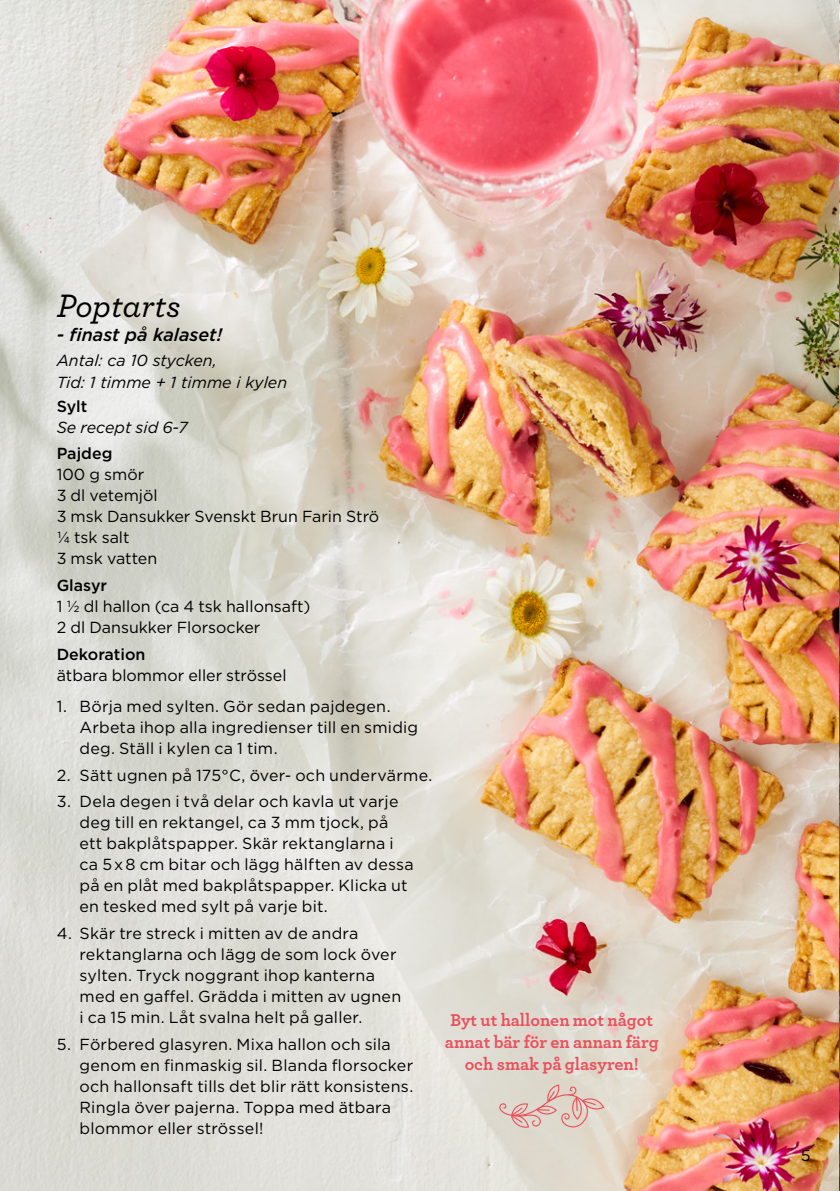
<style>
.page{position:relative;width:840px;height:1191px;background:#fff}
.page>*{position:absolute;margin:0;border:0;box-sizing:border-box;transform-origin:0 0}
.t1{font:italic 500 34px "Archer";color:#000}
.t2{font:700 18px/22px "Archer";color:#ea515d;text-align:center}
.t3{font:italic 500 18px "Gotham";color:#000}
.t4{font:16px/21px "Gotham";letter-spacing:.015em;color:#000}
.t5{font:italic 16px/22px "Gotham";color:#000}
.t6{font:500 16px "Gotham";color:#000}
</style>
<div class="page">
<img style="left:0;top:0;width:839px;height:1191px">
<img style="left:839px;top:0;width:1px;height:1191px">
<svg style="left:498px;top:1084px;width:106px;height:43px;background:#dfc6bd"></svg>
<h1 class="t1" style="left:57px;top:281px;width:125px">Poptarts</h1>
<p class="t3" style="left:57px;top:323px;width:167px">- finast på kalaset!</p>
<p class="t5" style="left:57px;top:349px;width:232px">Antal: ca 10 stycken,<br>Tid: 1 timme + 1 timme i kylen</p>
<p class="t6" style="left:57px;top:396px;width:32px">Sylt</p>
<p class="t5" style="left:57px;top:416px;width:133px">Se recept sid 6-7</p>
<p class="t6" style="left:57px;top:443px;width:57px">Pajdeg</p>
<p class="t4" style="left:57px;top:464px;width:324px">100 g smör<br>3 dl vetemjöl<br>3 msk Dansukker Svenskt Brun Farin Strö<br>1/4 tsk salt<br>3 msk vatten</p>
<p class="t6" style="left:57px;top:575px;width:52px">Glasyr</p>
<p class="t4" style="left:57px;top:595px;width:255px">1 1/2 dl hallon (ca 4 tsk hallonsaft)<br>2 dl Dansukker Florsocker</p>
<p class="t6" style="left:57px;top:643px;width:90px">Dekoration</p>
<p class="t4" style="left:57px;top:664px;width:231px">ätbara blommor eller strössel</p>
<p class="t4" style="left:79px;top:695px;width:340px;text-indent:-23px">1. Börja med sylten. Gör sedan pajdegen.<br>Arbeta ihop alla ingredienser till en smidig deg. Ställ i kylen ca 1 tim.</p>
<p class="t4" style="left:57px;top:764px;width:377px">2. Sätt ugnen på 175°C, över- och undervärme.</p>
<p class="t4" style="left:79px;top:790px;width:336px;text-indent:-23px">3. Dela degen i två delar och kavla ut varje deg till en rektangel, ca 3 mm tjock, på ett bakplåtspapper. Skär rektanglarna i ca 5 x 8 cm bitar och lägg hälften av dessa på en plåt med bakplåtspapper. Klicka ut en tesked med sylt på varje bit.</p>
<p class="t4" style="left:79px;top:922px;width:323px;text-indent:-23px">4. Skär tre streck i mitten av de andra rektanglarna och lägg de som lock över sylten. Tryck noggrant ihop kanterna med en gaffel. Grädda i mitten av ugnen i ca 15 min. Låt svalna helt på galler.</p>
<p class="t4" style="left:79px;top:1033px;width:335px;text-indent:-23px">5. Förbered glasyren. Mixa hallon och sila genom en finmaskig sil. Blanda florsocker och hallonsaft tills det blir rätt konsistens.<br>Ringla över pajerna. Toppa med ätbara blommor eller strössel!</p>
<p class="t2" style="left:444px;top:1008px;width:215px">Byt ut hallonen mot något annat bär för en annan färg och smak på glasyren!</p>
<p class="t4" style="left:800px;top:1144px;width:11px">5</p>
</div>
